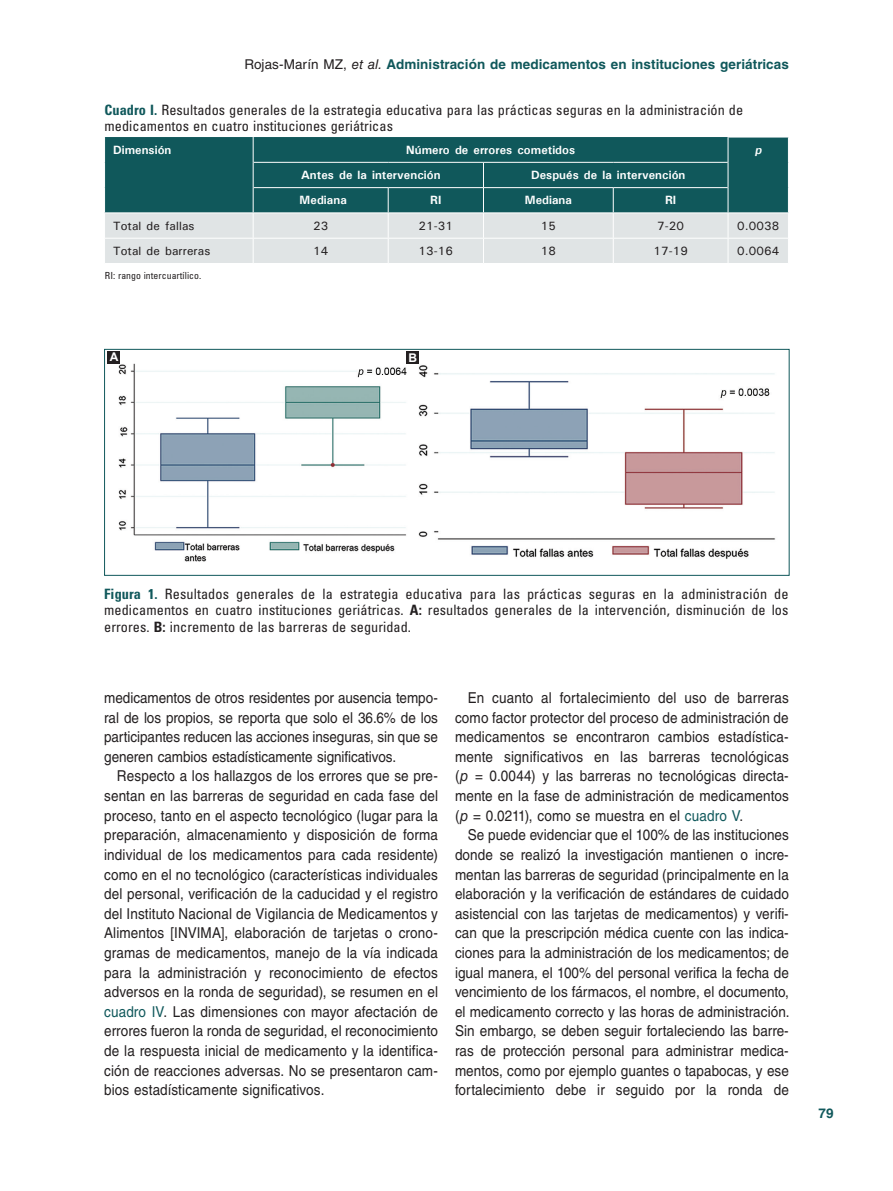
<style>
.page{position:relative;width:893px;height:1191px;background:#fff}
.page>*{position:absolute;margin:0;border:0;box-sizing:border-box;transform-origin:0 0}
.TX{font:15px/19.6px "Helvetica LT Std";letter-spacing:.01em;color:#231f20;text-align:justify;scale:.9 1}
.FGC{font:condensed 14.25px/16.5px "Univers LT Std";letter-spacing:.005em;color:#231f20;text-align:justify}
.TT{font:condensed 14.25px/16.5px "Univers LT Std";letter-spacing:.005em;color:#231f20}
.t1{font:700 13.5px "Helvetica LT Std";letter-spacing:.005em;color:#10585b}
.TCH{font:700 12px "Univers";letter-spacing:.005em;color:#fff}
.TBL{font:500 12px "Univers";letter-spacing:.005em;color:#231f20}
.TB{font:500 12px "Univers";letter-spacing:.005em;color:#231f20}
.LABEL{font:700 12px "Arial";color:#fff}
.TCH-2{font:italic 700 12px "Univers";color:#fff}
.TFN{font:condensed 9.75px "Univers LT Std";letter-spacing:.005em;color:#231f20}
.s1{font-weight:400;color:#231f20}
.s2{font-weight:400;font-style:italic;color:#231f20}
.s3{font-weight:700;color:#10585b}
.s4{font-weight:700}
.s5{color:#10585b}
.s6{font-style:italic}
</style>
<div class="page">
<svg style="left:104px;top:137px;width:685px;height:126px;background:#669294"></svg>
<hr style="left:728px;top:212px;width:61px;height:1px;background:#fff">
<hr style="left:254px;top:162px;width:134px;height:1px;background:#fff">
<hr style="left:388px;top:162px;width:95px;height:1px;background:#fff">
<hr style="left:483px;top:162px;width:130px;height:1px;background:#fff">
<hr style="left:613px;top:162px;width:115px;height:1px;background:#fff">
<hr style="left:254px;top:187px;width:134px;height:1px;background:#fff">
<hr style="left:388px;top:187px;width:95px;height:1px;background:#fff">
<hr style="left:483px;top:187px;width:130px;height:1px;background:#fff">
<hr style="left:613px;top:187px;width:115px;height:1px;background:#fff">
<img style="left:118px;top:363px;width:658px;height:199px">
<div style="left:104px;top:349px;width:685px;height:227px;border:1px solid #10585b"></div>
<div style="left:406px;top:351px;width:13px;height:13px;background:#231f20"></div>
<div style="left:108px;top:351px;width:12px;height:13px;background:#231f20"></div>
<p class="t1" style="left:244px;top:56px;width:546px"><span class="s1">Rojas-Marín MZ,</span> <span class="s2">et al.</span> Administración de medicamentos en instituciones geriátricas</p>
<p class="TT" style="left:105px;top:101px;width:640px"><span class="s3">Cuadro I.</span> Resultados generales de la estrategia educativa para las prácticas seguras en la administración de medicamentos en cuatro instituciones geriátricas</p>
<p class="TCH" style="left:113px;top:142px;width:60px">Dimensión</p>
<p class="TCH" style="left:406px;top:142px;width:171px">Número de errores cometidos</p>
<p class="TCH-2" style="left:755px;top:142px;width:11px">p</p>
<p class="TCH" style="left:301px;top:167px;width:141px">Antes de la intervención</p>
<p class="TCH" style="left:531px;top:167px;width:156px">Después de la intervención</p>
<p class="TCH" style="left:300px;top:193px;width:49px">Mediana</p>
<p class="TCH" style="left:430px;top:193px;width:13px">RI</p>
<p class="TCH" style="left:525px;top:193px;width:49px">Mediana</p>
<p class="TCH" style="left:665px;top:193px;width:13px">RI</p>
<p class="TB" style="left:113px;top:218px;width:83px">Total de fallas</p>
<p class="TB" style="left:313px;top:218px;width:17px">23</p>
<p class="TB" style="left:419px;top:218px;width:36px">21-31</p>
<p class="TB" style="left:541px;top:218px;width:17px">15</p>
<p class="TB" style="left:657px;top:218px;width:28px">7-20</p>
<p class="TB" style="left:737px;top:218px;width:44px">0.0038</p>
<p class="TBL" style="left:113px;top:243px;width:99px">Total de barreras</p>
<p class="TBL" style="left:313px;top:243px;width:17px">14</p>
<p class="TBL" style="left:419px;top:243px;width:36px">13-16</p>
<p class="TBL" style="left:541px;top:243px;width:17px">18</p>
<p class="TBL" style="left:653px;top:243px;width:36px">17-19</p>
<p class="TBL" style="left:737px;top:243px;width:44px">0.0064</p>
<p class="TFN" style="left:105px;top:269px;width:98px">RI: rango intercuartílico.</p>
<p class="LABEL" style="left:110px;top:348px;width:10px">A</p>
<p class="LABEL" style="left:409px;top:349px;width:10px">B</p>
<p class="LABEL" style="left:116px;top:354px;width:10px">A</p>
<p class="FGC" style="left:104px;top:585px;width:686px"><span class="s3">Figura 1.</span> Resultados generales de la estrategia educativa para las prácticas seguras en la administración de medicamentos en cuatro instituciones geriátricas. <span class="s4">A:</span> resultados generales de la intervención, disminución de los errores. <span class="s4">B:</span> incremento de las barreras de seguridad.</p>
<p class="TX" style="left:104px;top:688px;width:372px">medicamentos de otros residentes por ausencia tempo&shy;ral de los propios, se reporta que solo el 36.6% de los participantes reducen las acciones inseguras, sin que se generen cambios estadísticamente significativos.</p>
<p class="TX" style="left:104px;top:766px;width:372px;text-indent:13px">Respecto a los hallazgos de los errores que se pre&shy;sentan en las barreras de seguridad en cada fase del proceso, tanto en el aspecto tecnológico (lugar para la preparación, almacenamiento y disposición de forma individual de los medicamentos para cada residente) como en el no tecnológico (características individuales del personal, verificación de la caducidad y el registro del Instituto Nacional de Vigilancia de Medicamentos y Alimentos [INVIMA], elaboración de tarjetas o crono&shy;gramas de medicamentos, manejo de la vía indicada para la administración y reconocimiento de efectos adversos en la ronda de seguridad), se resumen en el <span class="s5">cuadro IV</span>. Las dimensiones con mayor afectación de errores fueron la ronda de seguridad, el reconocimiento de la respuesta inicial de medicamento y la identifica&shy;ción de reacciones adversas. No se presentaron cam&shy;bios estadísticamente significativos.</p>
<p class="TX" style="left:455px;top:688px;width:372px;text-indent:13px">En cuanto al fortalecimiento del uso de barreras como factor protector del proceso de administración de medicamentos se encontraron cambios estadística&shy;mente significativos en las barreras tecnológicas (<span class="s6">p</span> = 0.0044) y las barreras no tecnológicas directa&shy;mente en la fase de administración de medicamentos (<span class="s6">p</span> = 0.0211), como se muestra en el <span class="s5">cuadro V</span>.</p>
<p class="TX" style="left:455px;top:825px;width:373px;text-indent:13px">Se puede evidenciar que el 100% de las instituciones donde se realizó la investigación mantienen o incre&shy;mentan las barreras de seguridad (principalmente en la elaboración y la verificación de estándares de cuidado asistencial con las tarjetas de medicamentos) y verifi&shy;can que la prescripción médica cuente con las indica&shy;ciones para la administración de los medicamentos; de igual manera, el 100% del personal verifica la fecha de vencimiento de los fármacos, el nombre, el documento, el medicamento correcto y las horas de administración.<br>Sin embargo, se deben seguir fortaleciendo las barre&shy;ras de protección personal para administrar medica&shy;mentos, como por ejemplo guantes o tapabocas, y ese fortalecimiento debe ir seguido por la ronda de</p>
<p class="t1" style="left:819px;top:1104px;width:17px">79</p>
</div>
